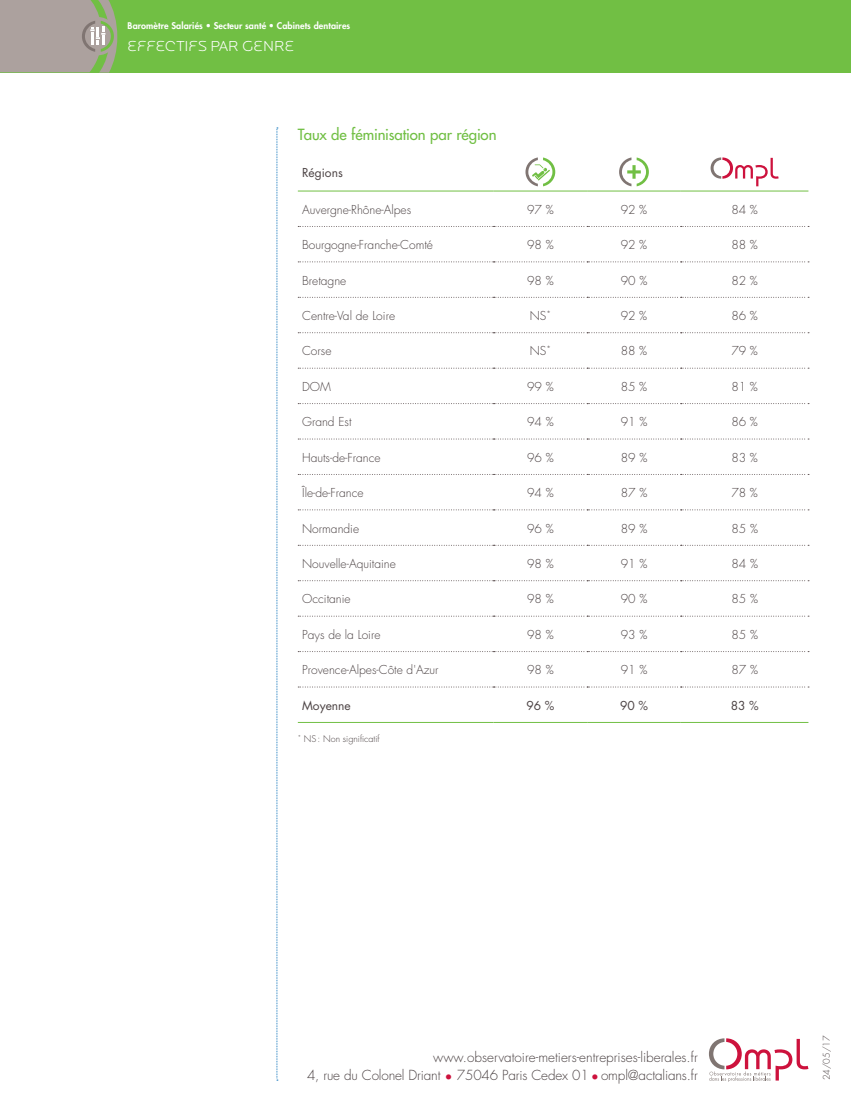
<style>
.page{position:relative;width:851px;height:1106px;background:#fff}
.page>*{position:absolute;margin:0;border:0;box-sizing:border-box;transform-origin:0 0}
.t1{font:500 15px "Futura Std";letter-spacing:-.01em;color:#71bf44}
.t2{font:300 15px "Locator Display";color:#fff}
.t3{font:300 13.5px/18px "Futura Std";letter-spacing:-.01em;color:#4c4344;text-align:right}
.t4{font:300 12px "Futura Std";color:#4c4344}
.t5{font:12px "Futura Std";color:#4c4344}
.t6{font:800 9px "Futura Std";letter-spacing:.01em;color:#fff}
.t7{font:300 9px "Futura Std";color:#4c4344}
.s1{color:#cd123d}
</style>
<div class="page">
<div style="left:0;top:0;width:850px;height:72px;background:#71bf44"></div>
<svg style="left:276px;top:128px;width:2px;height:952px"></svg>
<svg style="left:0;top:0;width:117px;height:73px"></svg>
<svg style="left:709px;top:1038px;width:99px;height:43px"></svg>
<svg style="left:298px;top:262px;width:510px;height:391px"></svg>
<svg style="left:298px;top:226px;width:510px;height:1px"></svg>
<svg style="left:298px;top:368px;width:510px;height:1px"></svg>
<svg style="left:298px;top:403px;width:510px;height:1px"></svg>
<svg style="left:298px;top:438px;width:510px;height:1px"></svg>
<svg style="left:298px;top:474px;width:510px;height:1px"></svg>
<svg style="left:298px;top:509px;width:510px;height:1px"></svg>
<svg style="left:298px;top:545px;width:510px;height:1px"></svg>
<svg style="left:298px;top:580px;width:510px;height:1px"></svg>
<svg style="left:298px;top:616px;width:510px;height:1px"></svg>
<svg style="left:298px;top:651px;width:510px;height:1px"></svg>
<svg style="left:298px;top:686px;width:510px;height:1px"></svg>
<hr style="left:298px;top:191px;width:195px;height:1px;background:#71bf44">
<hr style="left:493px;top:191px;width:94px;height:1px;background:#71bf44">
<hr style="left:587px;top:191px;width:93px;height:1px;background:#71bf44">
<hr style="left:680px;top:191px;width:128px;height:1px;background:#71bf44">
<svg style="left:298px;top:261px;width:510px;height:1px"></svg>
<svg style="left:298px;top:297px;width:510px;height:1px"></svg>
<svg style="left:298px;top:332px;width:510px;height:1px"></svg>
<hr style="left:298px;top:722px;width:195px;height:1px;background:#71bf44">
<hr style="left:493px;top:722px;width:94px;height:1px;background:#71bf44">
<hr style="left:587px;top:722px;width:93px;height:1px;background:#71bf44">
<hr style="left:680px;top:722px;width:128px;height:1px;background:#71bf44">
<svg style="left:525px;top:157px;width:30px;height:29px"></svg>
<svg style="left:619px;top:157px;width:29px;height:29px"></svg>
<svg style="left:710px;top:157px;width:68px;height:29px"></svg>
<p class="t6" style="left:128px;top:20px;width:224px">Baromètre Salariés • Secteur santé • Cabinets dentaires</p>
<p class="t2" style="left:128px;top:37px;width:168px">EFFECTIFS PAR GENRE</p>
<p class="t1" style="left:298px;top:125px;width:200px">Taux de féminisation par région</p>
<p class="t5" style="left:302px;top:165px;width:42px">Régions</p>
<p class="t4" style="left:302px;top:202px;width:111px">Auvergne-Rhône-Alpes</p>
<p class="t4" style="left:527px;top:202px;width:28px">97 %</p>
<p class="t4" style="left:620px;top:202px;width:28px">92 %</p>
<p class="t4" style="left:731px;top:202px;width:28px">84 %</p>
<p class="t4" style="left:302px;top:237px;width:132px">Bourgogne-Franche-Comté</p>
<p class="t4" style="left:527px;top:237px;width:28px">98 %</p>
<p class="t4" style="left:620px;top:237px;width:28px">92 %</p>
<p class="t4" style="left:731px;top:237px;width:28px">88 %</p>
<p class="t4" style="left:302px;top:273px;width:46px">Bretagne</p>
<p class="t4" style="left:527px;top:273px;width:28px">98 %</p>
<p class="t4" style="left:620px;top:273px;width:28px">90 %</p>
<p class="t4" style="left:731px;top:273px;width:28px">82 %</p>
<p class="t4" style="left:302px;top:308px;width:94px">Centre-Val de Loire</p>
<p class="t4" style="left:529px;top:308px;width:23px">NS<sup>*</sup></p>
<p class="t4" style="left:620px;top:308px;width:28px">92 %</p>
<p class="t4" style="left:731px;top:308px;width:28px">86 %</p>
<p class="t4" style="left:302px;top:344px;width:31px">Corse</p>
<p class="t4" style="left:529px;top:344px;width:23px">NS<sup>*</sup></p>
<p class="t4" style="left:620px;top:344px;width:28px">88 %</p>
<p class="t4" style="left:731px;top:344px;width:28px">79 %</p>
<p class="t4" style="left:302px;top:379px;width:30px">DOM</p>
<p class="t4" style="left:527px;top:379px;width:28px">99 %</p>
<p class="t4" style="left:620px;top:379px;width:28px">85 %</p>
<p class="t4" style="left:731px;top:379px;width:28px">81 %</p>
<p class="t4" style="left:302px;top:414px;width:51px">Grand Est</p>
<p class="t4" style="left:527px;top:414px;width:28px">94 %</p>
<p class="t4" style="left:620px;top:414px;width:28px">91 %</p>
<p class="t4" style="left:731px;top:414px;width:28px">86 %</p>
<p class="t4" style="left:302px;top:450px;width:80px">Hauts-de-France</p>
<p class="t4" style="left:527px;top:450px;width:28px">96 %</p>
<p class="t4" style="left:620px;top:450px;width:28px">89 %</p>
<p class="t4" style="left:731px;top:450px;width:28px">83 %</p>
<p class="t4" style="left:302px;top:485px;width:63px">Île-de-France</p>
<p class="t4" style="left:527px;top:485px;width:28px">94 %</p>
<p class="t4" style="left:620px;top:485px;width:28px">87 %</p>
<p class="t4" style="left:731px;top:485px;width:28px">78 %</p>
<p class="t4" style="left:302px;top:521px;width:59px">Normandie</p>
<p class="t4" style="left:527px;top:521px;width:28px">96 %</p>
<p class="t4" style="left:620px;top:521px;width:28px">89 %</p>
<p class="t4" style="left:731px;top:521px;width:28px">85 %</p>
<p class="t4" style="left:302px;top:556px;width:95px">Nouvelle-Aquitaine</p>
<p class="t4" style="left:527px;top:556px;width:28px">98 %</p>
<p class="t4" style="left:620px;top:556px;width:28px">91 %</p>
<p class="t4" style="left:731px;top:556px;width:28px">84 %</p>
<p class="t4" style="left:302px;top:591px;width:50px">Occitanie</p>
<p class="t4" style="left:527px;top:591px;width:28px">98 %</p>
<p class="t4" style="left:620px;top:591px;width:28px">90 %</p>
<p class="t4" style="left:731px;top:591px;width:28px">85 %</p>
<p class="t4" style="left:302px;top:627px;width:80px">Pays de la Loire</p>
<p class="t4" style="left:527px;top:627px;width:28px">98 %</p>
<p class="t4" style="left:620px;top:627px;width:28px">93 %</p>
<p class="t4" style="left:731px;top:627px;width:28px">85 %</p>
<p class="t4" style="left:302px;top:662px;width:138px">Provence-Alpes-Côte d'Azur</p>
<p class="t4" style="left:527px;top:662px;width:28px">98 %</p>
<p class="t4" style="left:620px;top:662px;width:28px">91 %</p>
<p class="t4" style="left:731px;top:662px;width:28px">87 %</p>
<p class="t5" style="left:302px;top:697px;width:50px">Moyenne</p>
<p class="t5" style="left:526px;top:697px;width:30px">96 %</p>
<p class="t5" style="left:620px;top:697px;width:30px">90 %</p>
<p class="t5" style="left:730px;top:697px;width:30px">83 %</p>
<p class="t7" style="left:298px;top:733px;width:83px"><sup>*</sup> NS: Non significatif</p>
<p class="t3" style="left:307px;top:1048px;width:392px">www.observatoire-metiers-entreprises-liberales.fr<br>4, rue du Colonel Driant <span class="s1">•</span> 75046 Paris Cedex 01 <span class="s1">•</span> ompl@actalians.fr</p>
<p class="t7" style="left:820px;top:1080px;width:46px;rotate:-90deg">24/05/17</p>
</div>
